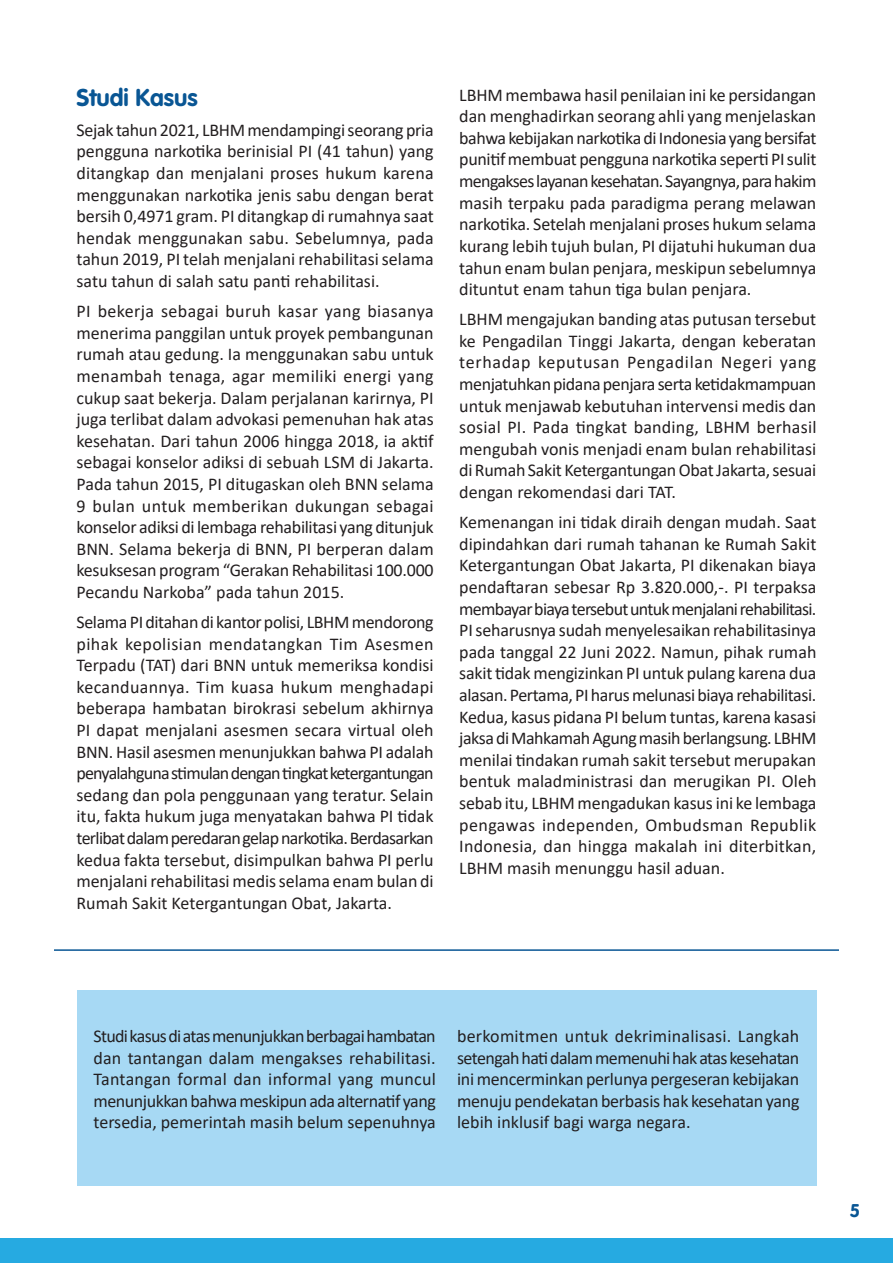
<style>
.page{position:relative;width:893px;height:1263px;background:#fff}
.page>*{position:absolute;margin:0;border:0;box-sizing:border-box;transform-origin:0 0}
.Body_Heading_1{font:700 24px "VAG Rounded LT Pro";color:#095694}
.Body_Heading_1-2{font:18px/21.6px "Calibri";color:#231f20;text-align:justify}
.Body_Text{font:18px/21.6px "Calibri";color:#231f20;text-align:justify}
.t1{font:18px "VAG Rounded Bold";color:#095694}
</style>
<div class="page">
<div style="left:0;top:1238px;width:893px;height:25px;background:#26aae1"></div>
<div style="left:77px;top:990px;width:739px;height:195px;background:#a7d9f4"></div>
<hr style="left:54px;top:949px;width:785px;height:2px;background:#095694">
<p class="Body_Heading_1" style="left:77px;top:82px;width:123px">Studi Kasus</p>
<p class="Body_Heading_1-2" style="left:77px;top:119px;width:359px">Sejak tahun 2021, LBHM mendampingi seorang pria pengguna narkotika berinisial PI (41 tahun) yang ditangkap dan menjalani proses hukum karena menggunakan narkotika jenis sabu dengan berat bersih 0,4971 gram. PI ditangkap di rumahnya saat hendak menggunakan sabu. Sebelumnya, pada tahun 2019, PI telah menjalani rehabilitasi selama satu tahun di salah satu panti rehabilitasi.</p>
<p class="Body_Heading_1-2" style="left:77px;top:300px;width:359px">PI bekerja sebagai buruh kasar yang biasanya menerima panggilan untuk proyek pembangunan rumah atau gedung. Ia menggunakan sabu untuk menambah tenaga, agar memiliki energi yang cukup saat bekerja. Dalam perjalanan karirnya, PI juga terlibat dalam advokasi pemenuhan hak atas kesehatan. Dari tahun 2006 hingga 2018, ia aktif sebagai konselor adiksi di sebuah LSM di Jakarta.<br>Pada tahun 2015, PI ditugaskan oleh BNN selama 9 bulan untuk memberikan dukungan sebagai konselor adiksi di lembaga rehabilitasi yang ditunjuk BNN. Selama bekerja di BNN, PI berperan dalam kesuksesan program “Gerakan Rehabilitasi 100.000<br>Pecandu Narkoba” pada tahun 2015.</p>
<p class="Body_Heading_1-2" style="left:77px;top:611px;width:359px">Selama PI ditahan di kantor polisi, LBHM mendorong pihak kepolisian mendatangkan Tim Asesmen Terpadu (TAT) dari BNN untuk memeriksa kondisi kecanduannya. Tim kuasa hukum menghadapi beberapa hambatan birokrasi sebelum akhirnya PI dapat menjalani asesmen secara virtual oleh BNN. Hasil asesmen menunjukkan bahwa PI adalah penyalahguna stimulan dengan tingkat ketergantungan sedang dan pola penggunaan yang teratur. Selain itu, fakta hukum juga menyatakan bahwa PI tidak terlibat dalam peredaran gelap narkotika. Berdasarkan kedua fakta tersebut, disimpulkan bahwa PI perlu menjalani rehabilitasi medis selama enam bulan di Rumah Sakit Ketergantungan Obat, Jakarta.</p>
<p class="Body_Heading_1-2" style="left:459px;top:83px;width:359px">LBHM membawa hasil penilaian ini ke persidangan dan menghadirkan seorang ahli yang menjelaskan bahwa kebijakan narkotika di Indonesia yang bersifat punitif membuat pengguna narkotika seperti PI sulit mengakses layanan kesehatan. Sayangnya, para hakim masih terpaku pada paradigma perang melawan narkotika. Setelah menjalani proses hukum selama kurang lebih tujuh bulan, PI dijatuhi hukuman dua tahun enam bulan penjara, meskipun sebelumnya dituntut enam tahun tiga bulan penjara.</p>
<p class="Body_Heading_1-2" style="left:459px;top:308px;width:359px">LBHM mengajukan banding atas putusan tersebut ke Pengadilan Tinggi Jakarta, dengan keberatan terhadap keputusan Pengadilan Negeri yang menjatuhkan pidana penjara serta ketidakmampuan untuk menjawab kebutuhan intervensi medis dan sosial PI. Pada tingkat banding, LBHM berhasil mengubah vonis menjadi enam bulan rehabilitasi di Rumah Sakit Ketergantungan Obat Jakarta, sesuai dengan rekomendasi dari TAT.</p>
<p class="Body_Text" style="left:459px;top:511px;width:359px">Kemenangan ini tidak diraih dengan mudah. Saat dipindahkan dari rumah tahanan ke Rumah Sakit Ketergantungan Obat Jakarta, PI dikenakan biaya pendaftaran sebesar Rp 3.820.000,-. PI terpaksa membayar biaya tersebut untuk menjalani rehabilitasi.<br>PI seharusnya sudah menyelesaikan rehabilitasinya pada tanggal 22 Juni 2022. Namun, pihak rumah sakit tidak mengizinkan PI untuk pulang karena dua alasan. Pertama, PI harus melunasi biaya rehabilitasi.<br>Kedua, kasus pidana PI belum tuntas, karena kasasi jaksa di Mahkamah Agung masih berlangsung. LBHM menilai tindakan rumah sakit tersebut merupakan bentuk maladministrasi dan merugikan PI. Oleh sebab itu, LBHM mengadukan kasus ini ke lembaga pengawas independen, Ombudsman Republik Indonesia, dan hingga makalah ini diterbitkan, LBHM masih menunggu hasil aduan.</p>
<p class="Body_Text" style="left:94px;top:1025px;width:344px">Studi kasus di atas menunjukkan berbagai hambatan dan tantangan dalam mengakses rehabilitasi.<br>Tantangan formal dan informal yang muncul menunjukkan bahwa meskipun ada alternatif yang tersedia, pemerintah masih belum sepenuhnya</p>
<p class="Body_Text" style="left:457px;top:1025px;width:344px">berkomitmen untuk dekriminalisasi. Langkah setengah hati dalam memenuhi hak atas kesehatan ini mencerminkan perlunya pergeseran kebijakan menuju pendekatan berbasis hak kesehatan yang lebih inklusif bagi warga negara.</p>
<p class="t1" style="left:850px;top:1200px;width:12px">5</p>
</div>
